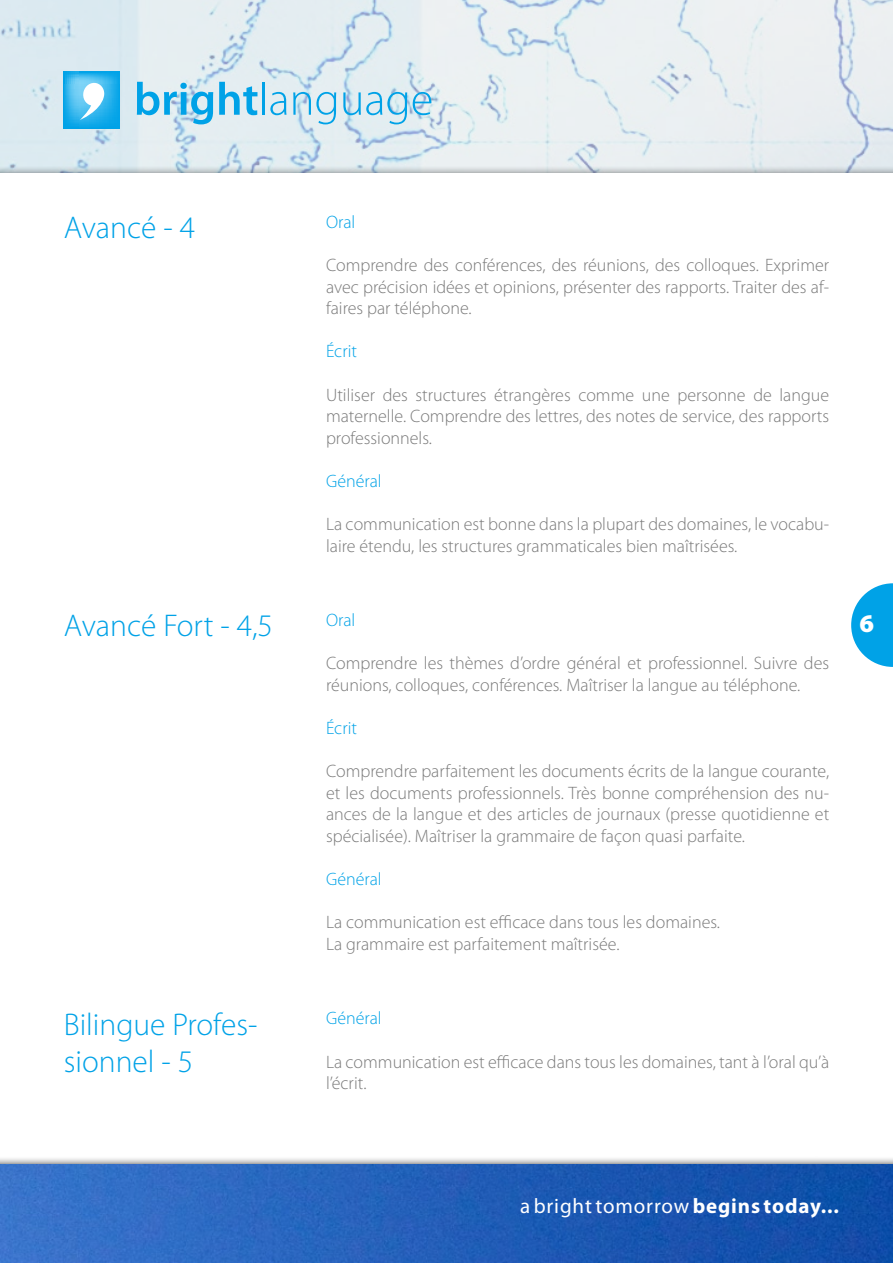
<style>
.page{position:relative;width:893px;height:1263px;background:#fff}
.page>*{position:absolute;margin:0;border:0;box-sizing:border-box;transform-origin:0 0}
.t1{font:300 31.5px/37.8px "Myriad Pro";color:#00a2e7}
.t2{font:900 25.5px "Myriad Pro";color:#fff}
.t3{font:21px "Myriad Pro";letter-spacing:.04em;color:#fff}
.t4{font:300 18px/21.6px "Myriad Pro";color:#7a7a7a}
.t5{font:300 18px "Myriad Pro";color:#00a2e7}
.s1{font-weight:700}
</style>
<div class="page">
<img style="left:0;top:0;width:893px;height:165px">
<svg style="left:64px;top:72px;width:56px;height:56px;background:#27b1eb"></svg>
<svg style="left:80px;top:82px;width:25px;height:38px"></svg>
<svg style="left:137px;top:82px;width:76px;height:42px;background:#8ccfec"></svg>
<svg style="left:219px;top:82px;width:38px;height:33px"></svg>
<hr style="left:262px;top:82px;width:3px;height:33px;background:#00a2e7">
<svg style="left:270px;top:92px;width:16px;height:23px"></svg>
<svg style="left:293px;top:92px;width:43px;height:32px"></svg>
<svg style="left:343px;top:92px;width:64px;height:32px;background:#acdaed"></svg>
<svg style="left:413px;top:92px;width:18px;height:23px"></svg>
<div style="left:0;top:1156px;width:893px;height:107px;background:#000;opacity:.75"></div>
<img style="left:0;top:1164px;width:893px;height:99px">
<svg style="left:851px;top:583px;width:42px;height:84px"></svg>
<h1 class="t1" style="left:64px;top:208px;width:133px">Avancé - 4</h1>
<p class="t5" style="left:326px;top:211px;width:31px">Oral</p>
<p class="t4" style="left:326px;top:254px;width:505px;text-align:justify">Comprendre des conférences, des réunions, des colloques. Exprimer avec précision idées et opinions, présenter des rapports. Traiter des af&shy;faires par téléphone.</p>
<p class="t5" style="left:326px;top:341px;width:33px">Écrit</p>
<p class="t4" style="left:326px;top:384px;width:505px;text-align:justify">Utiliser des structures étrangères comme une personne de langue maternelle. Comprendre des lettres, des notes de service, des rapports professionnels.</p>
<p class="t5" style="left:326px;top:470px;width:57px">Général</p>
<p class="t4" style="left:326px;top:513px;width:505px">La communication est bonne dans la plupart des domaines, le vocabu&shy;laire étendu, les structures grammaticales bien maîtrisées.</p>
<h1 class="t1" style="left:64px;top:606px;width:211px">Avancé Fort - 4,5</h1>
<p class="t5" style="left:326px;top:609px;width:31px">Oral</p>
<p class="t4" style="left:326px;top:652px;width:505px">Comprendre les thèmes d’ordre général et professionnel. Suivre des réunions, colloques, conférences. Maîtriser la langue au téléphone.</p>
<p class="t5" style="left:326px;top:717px;width:33px">Écrit</p>
<p class="t4" style="left:326px;top:760px;width:505px;text-align:justify">Comprendre parfaitement les documents écrits de la langue courante, et les documents professionnels. Très bonne compréhension des nu&shy;ances de la langue et des articles de journaux (presse quotidienne et spécialisée). Maîtriser la grammaire de façon quasi parfaite.</p>
<p class="t5" style="left:326px;top:868px;width:57px">Général</p>
<p class="t4" style="left:326px;top:911px;width:396px">La communication est efficace dans tous les domaines.<br>La grammaire est parfaitement maîtrisée.</p>
<h2 class="t2" style="left:859px;top:606px;width:16px">6</h2>
<h1 class="t1" style="left:64px;top:1005px;width:195px">Bilingue Profes&shy;sionnel - 5</h1>
<p class="t5" style="left:326px;top:1008px;width:57px">Général</p>
<p class="t4" style="left:326px;top:1051px;width:505px">La communication est efficace dans tous les domaines, tant à l’oral qu’à l’écrit.</p>
<p class="t3" style="left:520px;top:1193px;width:320px">a bright tomorrow <span class="s1">begins today...</span></p>
</div>
